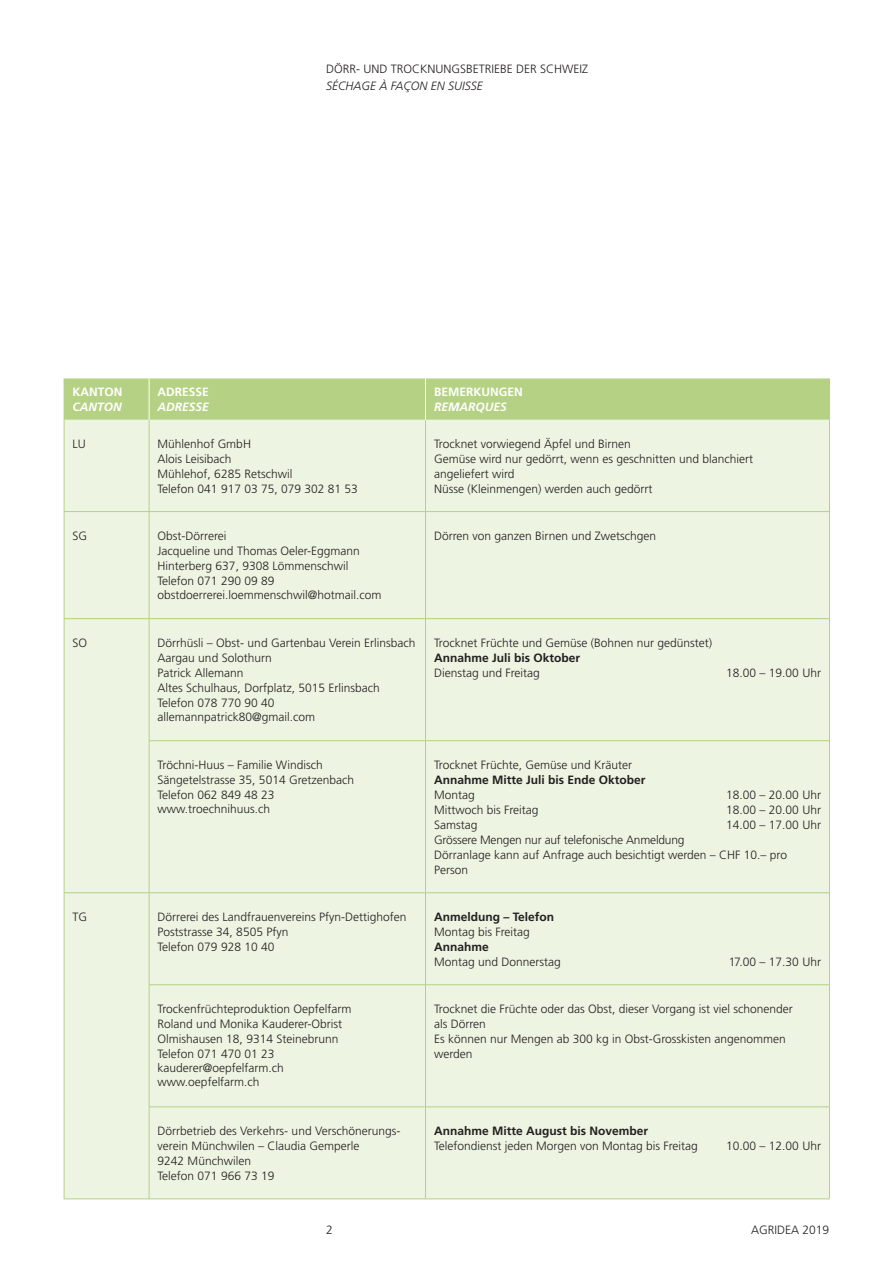
<style>
.page{position:relative;width:893px;height:1263px;background:#fff}
.page>*{position:absolute;margin:0;border:0;box-sizing:border-box;transform-origin:0 0}
._02_Untertitel{font:300 12px/15px "Frutiger";color:#231f20}
._02_Untertitel-2{font:700 12px/15px "Frutiger";color:#fff}
._02_Untertitel-3{font:700 12px/15px "Frutiger";color:#231f20}
.t1{font:italic 300 12px "Frutiger";color:#231f20}
.s1{font-style:italic}
.s2{font-weight:700}
.s3{font-weight:300}
</style>
<div class="page">
<div style="left:65px;top:378px;width:764px;height:42px;background:#b5d183"></div>
<div style="left:65px;top:420px;width:764px;height:778px;background:#edf4e2"></div>
<hr style="left:64px;top:420px;width:1px;height:91px;background:#b5d183">
<hr style="left:149px;top:420px;width:1px;height:91px;background:#b5d183">
<hr style="left:425px;top:420px;width:1px;height:91px;background:#b5d183">
<hr style="left:829px;top:420px;width:1px;height:91px;background:#b5d183">
<hr style="left:64px;top:511px;width:85px;height:1px;background:#b5d183">
<hr style="left:64px;top:512px;width:1px;height:106px;background:#b5d183">
<hr style="left:149px;top:511px;width:276px;height:1px;background:#b5d183">
<hr style="left:149px;top:512px;width:1px;height:106px;background:#b5d183">
<hr style="left:425px;top:511px;width:405px;height:1px;background:#b5d183">
<hr style="left:425px;top:512px;width:1px;height:106px;background:#b5d183">
<hr style="left:829px;top:512px;width:1px;height:106px;background:#b5d183">
<hr style="left:64px;top:618px;width:85px;height:1px;background:#b5d183">
<hr style="left:64px;top:619px;width:1px;height:122px;background:#b5d183">
<hr style="left:149px;top:618px;width:276px;height:1px;background:#b5d183">
<hr style="left:149px;top:619px;width:1px;height:121px;background:#b5d183">
<hr style="left:425px;top:618px;width:405px;height:1px;background:#b5d183">
<hr style="left:425px;top:619px;width:1px;height:121px;background:#b5d183">
<hr style="left:829px;top:619px;width:1px;height:121px;background:#b5d183">
<hr style="left:64px;top:741px;width:1px;height:151px;background:#b5d183">
<hr style="left:149px;top:740px;width:276px;height:1px;background:#b5d183">
<hr style="left:149px;top:741px;width:1px;height:151px;background:#b5d183">
<hr style="left:425px;top:740px;width:405px;height:1px;background:#b5d183">
<hr style="left:425px;top:741px;width:1px;height:151px;background:#b5d183">
<hr style="left:829px;top:741px;width:1px;height:151px;background:#b5d183">
<hr style="left:64px;top:892px;width:85px;height:1px;background:#b5d183">
<hr style="left:64px;top:893px;width:1px;height:92px;background:#b5d183">
<hr style="left:64px;top:985px;width:1px;height:122px;background:#b5d183">
<hr style="left:64px;top:1107px;width:1px;height:91px;background:#b5d183">
<hr style="left:149px;top:892px;width:276px;height:1px;background:#b5d183">
<hr style="left:149px;top:893px;width:1px;height:91px;background:#b5d183">
<hr style="left:425px;top:892px;width:405px;height:1px;background:#b5d183">
<hr style="left:425px;top:893px;width:1px;height:91px;background:#b5d183">
<hr style="left:829px;top:893px;width:1px;height:91px;background:#b5d183">
<hr style="left:149px;top:984px;width:276px;height:1px;background:#b5d183">
<hr style="left:149px;top:985px;width:1px;height:121px;background:#b5d183">
<hr style="left:425px;top:984px;width:405px;height:1px;background:#b5d183">
<hr style="left:425px;top:985px;width:1px;height:121px;background:#b5d183">
<hr style="left:829px;top:985px;width:1px;height:121px;background:#b5d183">
<hr style="left:149px;top:1106px;width:276px;height:1px;background:#b5d183">
<hr style="left:149px;top:1107px;width:1px;height:91px;background:#b5d183">
<hr style="left:425px;top:1106px;width:405px;height:1px;background:#b5d183">
<hr style="left:425px;top:1107px;width:1px;height:91px;background:#b5d183">
<hr style="left:829px;top:1107px;width:1px;height:91px;background:#b5d183">
<hr style="left:64px;top:1198px;width:85px;height:1px;background:#b5d183">
<hr style="left:149px;top:1198px;width:276px;height:1px;background:#b5d183">
<hr style="left:425px;top:1198px;width:405px;height:1px;background:#b5d183">
<hr style="left:149px;top:378px;width:1px;height:42px;background:#fff">
<hr style="left:425px;top:378px;width:1px;height:42px;background:#fff">
<hr style="left:64px;top:378px;width:1px;height:42px;background:#b5d183">
<hr style="left:829px;top:378px;width:1px;height:42px;background:#b5d183">
<p class="_02_Untertitel" style="left:326px;top:62px;width:264px">DÖRR- UND TROCKNUNGSBETRIEBE DER SCHWEIZ</p>
<p class="t1" style="left:326px;top:79px;width:158px">SÉCHAGE À FAÇON EN SUISSE</p>
<p class="_02_Untertitel-2" style="left:73px;top:384px;width:52px">KANTON<br><span class="s1">CANTON</span></p>
<p class="_02_Untertitel-2" style="left:158px;top:384px;width:53px">ADRESSE<br><span class="s1">ADRESSE</span></p>
<p class="_02_Untertitel-2" style="left:434px;top:384px;width:90px">BEMERKUNGEN<br><span class="s1">REMARQUES</span></p>
<p class="_02_Untertitel" style="left:73px;top:436px;width:15px">LU</p>
<p class="_02_Untertitel" style="left:158px;top:436px;width:202px">Mühlenhof GmbH<br>Alois Leisibach<br>Mühlehof, 6285 Retschwil<br>Telefon 041 917 03 75, 079 302 81 53</p>
<p class="_02_Untertitel" style="left:434px;top:436px;width:321px">Trocknet vorwiegend Äpfel und Birnen<br>Gemüse wird nur gedörrt, wenn es geschnitten und blanchiert angeliefert wird<br>Nüsse (Kleinmengen) werden auch gedörrt</p>
<p class="_02_Untertitel" style="left:73px;top:528px;width:16px">SG</p>
<p class="_02_Untertitel" style="left:158px;top:528px;width:204px">Obst-Dörrerei<br>Jacqueline und Thomas Oeler-Eggmann<br>Hinterberg 637, 9308 Lömmenschwil<br>Telefon 071 290 09 89</p>
<p class="_02_Untertitel" style="left:158px;top:587px;width:225px">obstdoerrerei.loemmenschwil@hotmail.com</p>
<p class="_02_Untertitel" style="left:434px;top:528px;width:224px">Dörren von ganzen Birnen und Zwetschgen</p>
<p class="_02_Untertitel" style="left:73px;top:635px;width:16px">SO</p>
<p class="_02_Untertitel" style="left:158px;top:635px;width:259px">Dörrhüsli – Obst- und Gartenbau Verein Erlinsbach<br>Aargau und Solothurn<br>Patrick Allemann<br>Altes Schulhaus, Dorfplatz, 5015 Erlinsbach<br>Telefon 078 770 90 40</p>
<p class="_02_Untertitel" style="left:158px;top:709px;width:159px">allemannpatrick80@gmail.com</p>
<p class="_02_Untertitel" style="left:158px;top:757px;width:198px">Tröchni-Huus – Familie Windisch<br>Sängetelstrasse 35, 5014 Gretzenbach<br>Telefon 062 849 48 23</p>
<p class="_02_Untertitel" style="left:158px;top:801px;width:114px">www.troechnihuus.ch</p>
<p class="_02_Untertitel" style="left:434px;top:635px;width:280px">Trocknet Früchte und Gemüse (Bohnen nur gedünstet)<br><span class="s2">Annahme Juli bis Oktober<br></span>Dienstag und Freitag</p>
<p class="_02_Untertitel" style="left:726px;top:665px;width:96px">18.00 – 19.00 Uhr</p>
<p class="_02_Untertitel" style="left:434px;top:757px;width:213px">Trocknet Früchte, Gemüse und Kräuter<br><span class="s2">Annahme Mitte Juli bis Ende Oktober<br></span>Montag</p>
<p class="_02_Untertitel" style="left:726px;top:787px;width:96px">18.00 – 20.00 Uhr</p>
<p class="_02_Untertitel" style="left:434px;top:802px;width:106px">Mittwoch bis Freitag</p>
<p class="_02_Untertitel" style="left:726px;top:802px;width:96px">18.00 – 20.00 Uhr</p>
<p class="_02_Untertitel" style="left:434px;top:817px;width:45px">Samstag</p>
<p class="_02_Untertitel" style="left:726px;top:817px;width:96px">14.00 – 17.00 Uhr</p>
<p class="_02_Untertitel" style="left:434px;top:832px;width:252px">Grössere Mengen nur auf telefonische Anmeldung</p>
<p class="_02_Untertitel" style="left:434px;top:847px;width:354px">Dörranlage kann auf Anfrage auch besichtigt werden – CHF 10.– pro<br>Person</p>
<p class="_02_Untertitel" style="left:73px;top:909px;width:16px">TG</p>
<p class="_02_Untertitel" style="left:158px;top:909px;width:250px">Dörrerei des Landfrauenvereins Pfyn-Dettighofen<br>Poststrasse 34, 8505 Pfyn<br>Telefon 079 928 10 40</p>
<p class="_02_Untertitel-3" style="left:434px;top:909px;width:122px">Anmeldung – Telefon<br><span class="s3">Montag bis Freitag</span></p>
<p class="_02_Untertitel" style="left:434px;top:939px;width:128px"><span class="s2">Annahme<br></span>Montag und Donnerstag</p>
<p class="_02_Untertitel" style="left:729px;top:954px;width:94px">17.00 – 17.30 Uhr</p>
<p class="_02_Untertitel" style="left:158px;top:1001px;width:195px">Trockenfrüchteproduktion Oepfelfarm<br>Roland und Monika Kauderer-Obrist<br>Olmishausen 18, 9314 Steinebrunn<br>Telefon 071 470 01 23</p>
<p class="_02_Untertitel" style="left:158px;top:1061px;width:128px;line-height:13.8px">kauderer@oepfelfarm.ch www.oepfelfarm.ch</p>
<p class="_02_Untertitel" style="left:434px;top:1001px;width:360px">Trocknet die Früchte oder das Obst, dieser Vorgang ist viel schonender als Dörren</p>
<p class="_02_Untertitel" style="left:434px;top:1031px;width:353px">Es können nur Mengen ab 300 kg in Obst-Grosskisten angenommen werden</p>
<p class="_02_Untertitel" style="left:158px;top:1123px;width:244px">Dörrbetrieb des Verkehrs- und Verschönerungs&shy;verein Münchwilen – Claudia Gemperle<br>9242 Münchwilen<br>Telefon 071 966 73 19</p>
<p class="_02_Untertitel" style="left:434px;top:1123px;width:265px"><span class="s2">Annahme Mitte August bis November<br></span>Telefondienst jeden Morgen von Montag bis Freitag</p>
<p class="_02_Untertitel" style="left:726px;top:1138px;width:96px">10.00 – 12.00 Uhr</p>
<p class="_02_Untertitel" style="left:326px;top:1222px;width:8px">2</p>
<p class="_02_Untertitel" style="left:751px;top:1222px;width:80px">AGRIDEA 2019</p>
</div>
